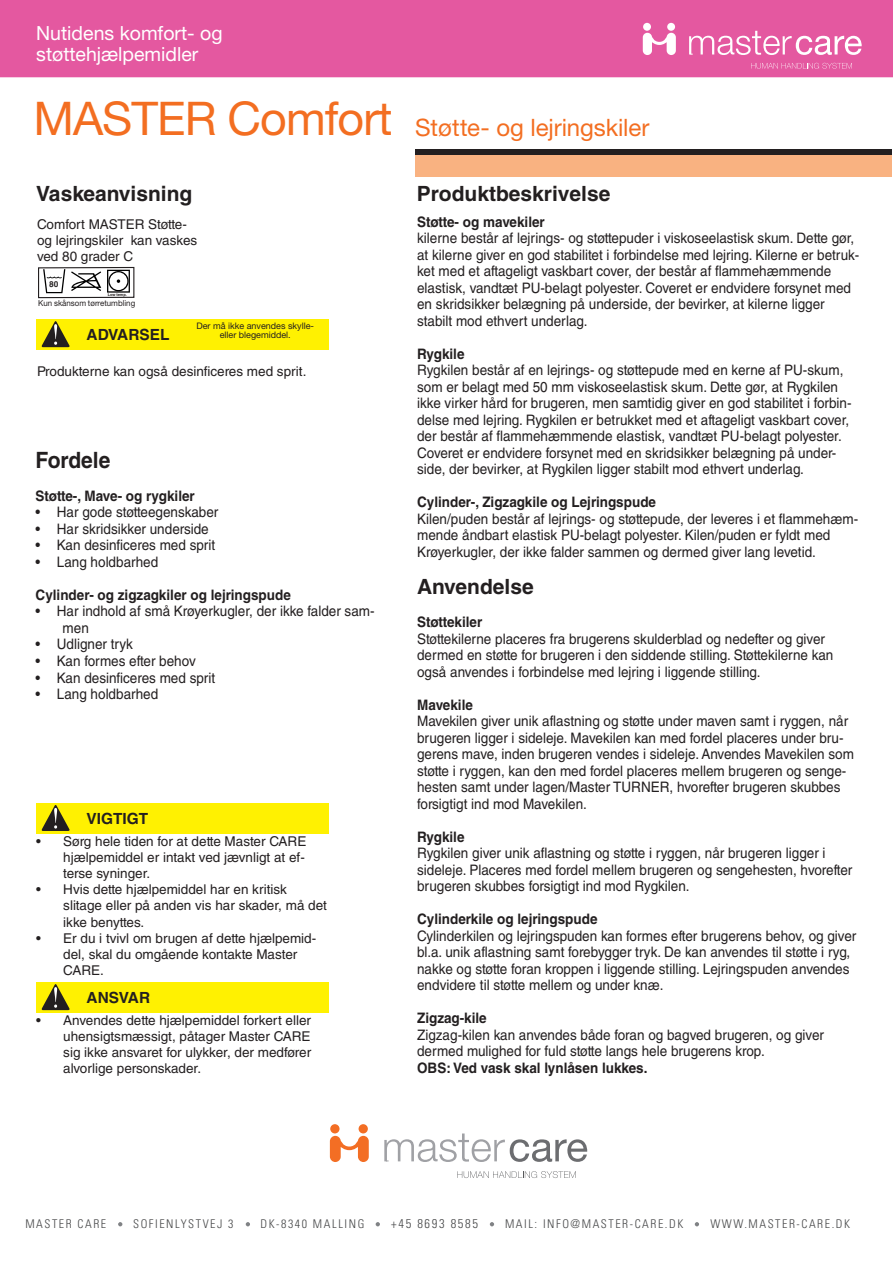
<style>
.page{position:relative;width:893px;height:1263px;background:#fff}
.page>*{position:absolute;margin:0;border:0;box-sizing:border-box;transform-origin:0 0}
.Overskrift_31_pt{font:46.5px "Helvetica Neue LT Std";letter-spacing:-.02em;color:#f36e21}
.Underoverskrift{font:24px "Helvetica Neue LT Std";letter-spacing:-.005em;color:#f36e21}
.Brødtekst{font:700 22.5px "Helvetica LT Std";color:#231f20;scale:.93 1}
.Mellemrubrik{font:700 21px "Helvetica LT Std";color:#231f20}
.t1{font:19.5px/21px "Helvetica Neue LT Std";color:#fff}
.t2{font:700 15.45px "Helvetica LT Std";color:#231f20}
.Brødtekst-2{font:14.4px/16.5px "Helvetica LT Std";color:#231f20;scale:.93 1}
.Brødtekst-3{font:700 14.4px "Helvetica LT Std";color:#231f20;scale:.93 1}
.Mellemrubrik-2{font:700 14.4px "Helvetica LT Std";color:#231f20;scale:.93 1}
.t3{font:13.5px/16.2px "Helvetica LT Std";color:#231f20}
.t4{font:300 condensed 12.6px "Univers LT Std";letter-spacing:.13em;color:#454647}
.t5{font:300 condensed 12px "Univers LT Std";letter-spacing:.13em;color:#454647}
.Tabeltekst{font:9px "Helvetica Neue LT Std";color:#231f20}
.Tabeltekst-2{font:8.25px "Helvetica Neue LT Std";color:#231f20;scale:.96 1}
.Mellemrubrik-3{font:700 8.25px "Helvetica LT Std";color:#231f20}
.Mellemrubrik-4{font:700 3.9px "Helvetica LT Std";color:#231f20}
</style>
<div class="page">
<div style="left:416px;top:154px;width:476px;height:23px;background:#f9b281"></div>
<div style="left:0;top:0;width:893px;height:77px;background:#e458a0"></div>
<div style="left:416px;top:149px;width:476px;height:5px;background:#231f20"></div>
<svg style="left:643px;top:33px;width:33px;height:22px"></svg>
<div style="left:643px;top:23px;width:8px;height:8px;background:#fff;border-radius:50%"></div>
<div style="left:667px;top:23px;width:8px;height:8px;background:#fff;border-radius:50%"></div>
<svg style="left:689px;top:31px;width:173px;height:24px"></svg>
<svg style="left:751px;top:63px;width:101px;height:6px"></svg>
<svg style="left:118px;top:1222px;width:4px;height:4px"></svg>
<svg style="left:246px;top:1222px;width:4px;height:4px"></svg>
<svg style="left:376px;top:1222px;width:4px;height:4px"></svg>
<svg style="left:490px;top:1222px;width:4px;height:4px"></svg>
<svg style="left:695px;top:1222px;width:4px;height:4px"></svg>
<svg style="left:330px;top:1136px;width:39px;height:26px"></svg>
<div style="left:330px;top:1124px;width:10px;height:9px;background:#f36e24;border-radius:50%"></div>
<div style="left:359px;top:1124px;width:9px;height:9px;background:#f36e24;border-radius:50%"></div>
<svg style="left:384px;top:1133px;width:203px;height:29px"></svg>
<svg style="left:457px;top:1171px;width:119px;height:7px"></svg>
<div style="left:36px;top:982px;width:293px;height:31px;background:#fff101"></div>
<svg style="left:41px;top:984px;width:29px;height:26px"></svg>
<div style="left:36px;top:803px;width:293px;height:31px;background:#fff101"></div>
<svg style="left:41px;top:805px;width:29px;height:26px"></svg>
<div style="left:36px;top:319px;width:293px;height:31px;background:#fff101"></div>
<svg style="left:41px;top:321px;width:29px;height:26px"></svg>
<div style="left:38px;top:267px;width:96px;height:31px;border:1px solid #231f20"></div>
<svg style="left:43px;top:269px;width:22px;height:24px"></svg>
<svg style="left:71px;top:271px;width:30px;height:20px"></svg>
<svg style="left:107px;top:270px;width:23px;height:23px"></svg>
<div style="left:48px;top:280px;width:12px;height:11px;background:#fff"></div>
<h3 class="t1" style="left:36px;top:22px;width:188px">Nutidens komfort- og støttehjælpemidler</h3>
<p class="Overskrift_31_pt" style="left:33px;top:91px;width:361px">MASTER Comfort</p>
<h3 class="Mellemrubrik" style="left:36px;top:181px;width:158px">Vaskeanvisning</h3>
<p class="t3" style="left:37px;top:216px;width:162px">Comfort MASTER Støtte&shy;og lejringskiler kan vaskes ved 80 grader C</p>
<p class="Mellemrubrik-4" style="left:108px;top:292px;width:21px">Low temp.</p>
<p class="Mellemrubrik-3" style="left:49px;top:279px;width:11px">80</p>
<p class="Tabeltekst-2" style="left:38px;top:298px;width:103px">Kun skånsom tørretumbling</p>
<p class="t2" style="left:87px;top:325px;width:84px">ADVARSEL</p>
<p class="Tabeltekst" style="left:196px;top:320px;width:119px">Der må ikke anvendes skylle-</p>
<p class="Tabeltekst" style="left:220px;top:329px;width:73px">eller blegemiddel.</p>
<p class="t3" style="left:37px;top:364px;width:271px">Produkterne kan også desinficeres med sprit.</p>
<p class="Brødtekst" style="left:36px;top:446px;width:82px">Fordele</p>
<p class="Brødtekst-3" style="left:36px;top:487px;width:173px">Støtte-, Mave- og rygkiler</p>
<p class="Brødtekst-2" style="left:36px;top:504px;width:198px">• Har gode støtteegenskaber</p>
<p class="Brødtekst-2" style="left:36px;top:521px;width:188px">• Har skridsikker underside</p>
<p class="Brødtekst-2" style="left:36px;top:537px;width:195px">• Kan desinficeres med sprit</p>
<p class="Brødtekst-2" style="left:36px;top:554px;width:133px">• Lang holdbarhed</p>
<p class="Mellemrubrik-2" style="left:36px;top:586px;width:276px">Cylinder- og zigzagkiler og lejringspude</p>
<p class="Brødtekst-2" style="left:63px;top:603px;width:337px;text-indent:-27px">• Har indhold af små Krøyerkugler, der ikke falder sam&shy;men</p>
<p class="Brødtekst-2" style="left:36px;top:636px;width:106px">• Udligner tryk</p>
<p class="Brødtekst-2" style="left:36px;top:653px;width:174px">• Kan formes efter behov</p>
<p class="Brødtekst-2" style="left:36px;top:669px;width:195px">• Kan desinficeres med sprit</p>
<p class="Brødtekst-2" style="left:36px;top:686px;width:133px">• Lang holdbarhed</p>
<p class="t2" style="left:87px;top:809px;width:63px">VIGTIGT</p>
<p class="t3" style="left:63px;top:833px;width:245px;text-align:justify;text-indent:-27px">• Sørg hele tiden for at dette Master CARE hjælpemiddel er intakt ved jævnligt at ef&shy;terse syninger.</p>
<p class="t3" style="left:63px;top:881px;width:265px;text-indent:-27px">• Hvis dette hjælpemiddel har en kritisk slitage eller på anden vis har skader, må det ikke benyttes.</p>
<p class="t3" style="left:63px;top:930px;width:254px;text-indent:-27px">• Er du i tvivl om brugen af dette hjælpemid&shy;del, skal du omgående kontakte Master<br>CARE.</p>
<p class="t2" style="left:87px;top:988px;width:65px">ANSVAR</p>
<p class="t3" style="left:63px;top:1012px;width:249px;text-align:justify;text-indent:-27px">• Anvendes dette hjælpemiddel forkert eller uhensigtsmæssigt, påtager Master CARE sig ikke ansvaret for ulykker, der medfører alvorlige personskader.</p>
<p class="Underoverskrift" style="left:415px;top:113px;width:236px">Støtte- og lejringskiler</p>
<p class="Mellemrubrik" style="left:417px;top:181px;width:195px">Produktbeskrivelse</p>
<p class="Brødtekst-3" style="left:417px;top:213px;width:139px">Støtte- og mavekiler</p>
<p class="Brødtekst-2" style="left:417px;top:230px;width:477px">kilerne består af lejrings- og støttepuder i viskoseelastisk skum. Dette gør, at kilerne giver en god stabilitet i forbindelse med lejring. Kilerne er betruk&shy;ket med et aftageligt vaskbart cover, der består af flammehæmmende elastisk, vandtæt PU-belagt polyester. Coveret er endvidere forsynet med en skridsikker belægning på underside, der bevirker, at kilerne ligger stabilt mod ethvert underlag.</p>
<p class="Brødtekst-3" style="left:417px;top:345px;width:52px">Rygkile</p>
<p class="Brødtekst-2" style="left:417px;top:362px;width:469px">Rygkilen består af en lejrings- og støttepude med en kerne af PU-skum, som er belagt med 50 mm viskoseelastisk skum. Dette gør, at Rygkilen ikke virker hård for brugeren, men samtidig giver en god stabilitet i forbin&shy;delse med lejring. Rygkilen er betrukket med et aftageligt vaskbart cover, der består af flammehæmmende elastisk, vandtæt PU-belagt polyester.<br>Coveret er endvidere forsynet med en skridsikker belægning på under&shy;side, der bevirker, at Rygkilen ligger stabilt mod ethvert underlag.</p>
<p class="Brødtekst-3" style="left:417px;top:493px;width:258px">Cylinder-, Zigzagkile og Lejringspude</p>
<p class="Brødtekst-2" style="left:417px;top:510px;width:476px">Kilen/puden består af lejrings- og støttepude, der leveres i et flammehæm&shy;mende åndbart elastisk PU-belagt polyester. Kilen/puden er fyldt med<br>Krøyerkugler, der ikke falder sammen og dermed giver lang levetid.</p>
<p class="Mellemrubrik" style="left:417px;top:574px;width:118px">Anvendelse</p>
<p class="Brødtekst-3" style="left:417px;top:613px;width:72px">Støttekiler</p>
<p class="Brødtekst-2" style="left:417px;top:630px;width:449px">Støttekilerne placeres fra brugerens skulderblad og nedefter og giver dermed en støtte for brugeren i den siddende stilling. Støttekilerne kan også anvendes i forbindelse med lejring i liggende stilling.</p>
<p class="Brødtekst-3" style="left:417px;top:696px;width:62px">Mavekile</p>
<p class="Brødtekst-2" style="left:417px;top:713px;width:471px">Mavekilen giver unik aflastning og støtte under maven samt i ryggen, når brugeren ligger i sideleje. Mavekilen kan med fordel placeres under bru&shy;gerens mave, inden brugeren vendes i sideleje. Anvendes Mavekilen som støtte i ryggen, kan den med fordel placeres mellem brugeren og senge&shy;hesten samt under lagen/Master TURNER, hvorefter brugeren skubbes forsigtigt ind mod Mavekilen.</p>
<p class="Brødtekst-3" style="left:417px;top:828px;width:52px">Rygkile</p>
<p class="Brødtekst-2" style="left:417px;top:845px;width:469px">Rygkilen giver unik aflastning og støtte i ryggen, når brugeren ligger i sideleje. Placeres med fordel mellem brugeren og sengehesten, hvorefter brugeren skubbes forsigtigt ind mod Rygkilen.</p>
<p class="Brødtekst-3" style="left:417px;top:910px;width:195px">Cylinderkile og lejringspude</p>
<p class="Brødtekst-2" style="left:417px;top:927px;width:474px">Cylinderkilen og lejringspuden kan formes efter brugerens behov, og giver bl.a. unik aflastning samt forebygger tryk. De kan anvendes til støtte i ryg, nakke og støtte foran kroppen i liggende stilling. Lejringspuden anvendes endvidere til støtte mellem og under knæ.</p>
<p class="Brødtekst-3" style="left:417px;top:1009px;width:76px">Zigzag-kile</p>
<p class="Brødtekst-2" style="left:417px;top:1026px;width:439px">Zigzag-kilen kan anvendes både foran og bagved brugeren, og giver dermed mulighed for fuld støtte langs hele brugerens krop.</p>
<p class="Brødtekst-3" style="left:417px;top:1059px;width:249px">OBS: Ved vask skal lynlåsen lukkes.</p>
<p class="t5" style="left:25px;top:1216px;width:82px">MASTER CARE</p>
<p class="t5" style="left:133px;top:1216px;width:102px">SOFIENLYSTVEJ 3</p>
<p class="t5" style="left:260px;top:1216px;width:105px">DK-8340 MALLING</p>
<p class="t4" style="left:391px;top:1216px;width:88px">+45 8693 8585</p>
<p class="t5" style="left:505px;top:1216px;width:180px">MAIL: INFO@MASTER-CARE.DK</p>
<p class="t5" style="left:710px;top:1216px;width:141px">WWW.MASTER-CARE.DK</p>
</div>
